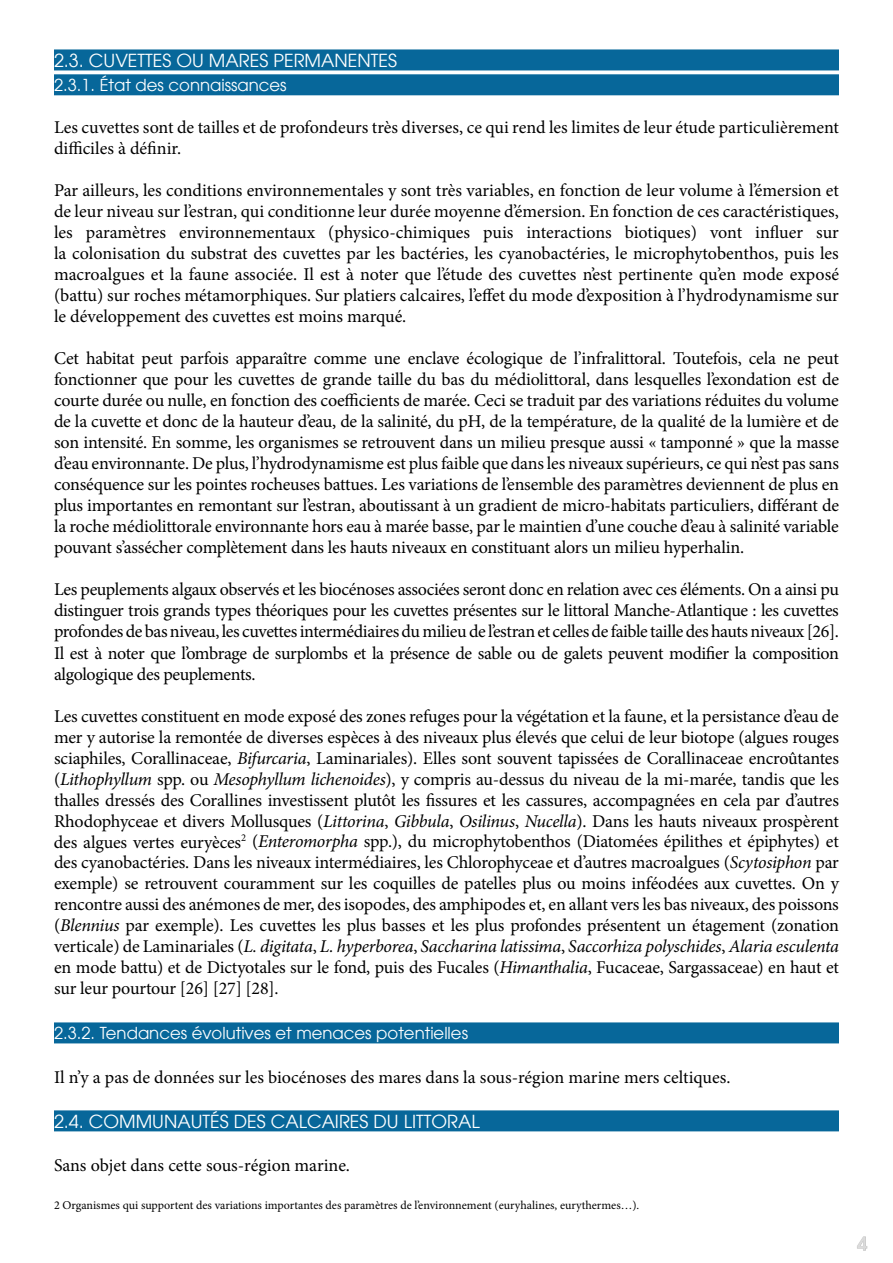
<style>
.page{position:relative;width:893px;height:1263px;background:#fff}
.page>*{position:absolute;margin:0;border:0;box-sizing:border-box;transform-origin:0 0}
.t1{font:18px/21px "Minion Pro";letter-spacing:-.005em;color:#000;text-align:justify}
.t2{font:18px "Avant Garde LT";color:#fff}
.t3{font:500 18px "Avant Garde LT";color:#dadada}
.t4{font:16.5px "Avant Garde LT";color:#fff}
.t5{font:12px "Minion Pro";color:#000}
.s1{font-style:italic}
</style>
<div class="page">
<svg style="left:857px;top:1236px;width:10px;height:15px"></svg>
<div style="left:54px;top:49px;width:785px;height:21px;background:#07679a"></div>
<div style="left:54px;top:74px;width:785px;height:21px;background:#07679a"></div>
<div style="left:54px;top:1022px;width:785px;height:21px;background:#07679a"></div>
<div style="left:54px;top:1110px;width:785px;height:21px;background:#07679a"></div>
<p class="t2" style="left:54px;top:50px;width:345px">2.3. CUVETTES OU MARES PERMANENTES</p>
<p class="t4" style="left:54px;top:76px;width:234px">2.3.1. État des connaissances</p>
<p class="t1" style="left:54px;top:117px;width:787px">Les cuvettes sont de tailles et de profondeurs très diverses, ce qui rend les limites de leur étude particulièrement difficiles à définir.</p>
<p class="t1" style="left:54px;top:180px;width:787px">Par ailleurs, les conditions environnementales y sont très variables, en fonction de leur volume à l’émersion et de leur niveau sur l’estran, qui conditionne leur durée moyenne d’émersion. En fonction de ces caractéristiques, les paramètres environnementaux (physico-chimiques puis interactions biotiques) vont influer sur la colonisation du substrat des cuvettes par les bactéries, les cyanobactéries, le microphytobenthos, puis les macroalgues et la faune associée. Il est à noter que l’étude des cuvettes n’est pertinente qu’en mode exposé (battu) sur roches métamorphiques. Sur platiers calcaires, l’effet du mode d’exposition à l’hydrodynamisme sur le développement des cuvettes est moins marqué.</p>
<p class="t1" style="left:54px;top:348px;width:787px">Cet habitat peut parfois apparaître comme une enclave écologique de l’infralittoral. Toutefois, cela ne peut fonctionner que pour les cuvettes de grande taille du bas du médiolittoral, dans lesquelles l’exondation est de courte durée ou nulle, en fonction des coefficients de marée. Ceci se traduit par des variations réduites du volume de la cuvette et donc de la hauteur d’eau, de la salinité, du pH, de la température, de la qualité de la lumière et de son intensité. En somme, les organismes se retrouvent dans un milieu presque aussi « tamponné » que la masse d’eau environnante. De plus, l’hydrodynamisme est plus faible que dans les niveaux supérieurs, ce qui n’est pas sans conséquence sur les pointes rocheuses battues. Les variations de l’ensemble des paramètres deviennent de plus en plus importantes en remontant sur l’estran, aboutissant à un gradient de micro-habitats particuliers, différant de la roche médiolittorale environnante hors eau à marée basse, par le maintien d’une couche d’eau à salinité variable pouvant s’assécher complètement dans les hauts niveaux en constituant alors un milieu hyperhalin.</p>
<p class="t1" style="left:54px;top:579px;width:787px">Les peuplements algaux observés et les biocénoses associées seront donc en relation avec ces éléments. On a ainsi pu distinguer trois grands types théoriques pour les cuvettes présentes sur le littoral Manche-Atlantique : les cuvettes profondes de bas niveau, les cuvettes intermédiaires du milieu de l’estran et celles de faible taille des hauts niveaux [26].<br>Il est à noter que l’ombrage de surplombs et la présence de sable ou de galets peuvent modifier la composition algologique des peuplements.</p>
<p class="t1" style="left:54px;top:705px;width:786px">Les cuvettes constituent en mode exposé des zones refuges pour la végétation et la faune, et la persistance d’eau de mer y autorise la remontée de diverses espèces à des niveaux plus élevés que celui de leur biotope (algues rouges sciaphiles, Corallinaceae, <span class="s1">Bifurcaria</span>, Laminariales). Elles sont souvent tapissées de Corallinaceae encroûtantes (<span class="s1">Lithophyllum</span> spp. ou <span class="s1">Mesophyllum lichenoides</span>), y compris au-dessus du niveau de la mi-marée, tandis que les thalles dressés des Corallines investissent plutôt les fissures et les cassures, accompagnées en cela par d’autres Rhodophyceae et divers Mollusques (<span class="s1">Littorina</span>, <span class="s1">Gibbula</span>, <span class="s1">Osilinus</span>, <span class="s1">Nucella</span>). Dans les hauts niveaux prospèrent des algues vertes euryèces<sup>2</sup> (<span class="s1">Enteromorpha</span> spp.), du microphytobenthos (Diatomées épilithes et épiphytes) et des cyanobactéries. Dans les niveaux intermédiaires, les Chlorophyceae et d’autres macroalgues (<span class="s1">Scytosiphon</span> par exemple) se retrouvent couramment sur les coquilles de patelles plus ou moins inféodées aux cuvettes. On y rencontre aussi des anémones de mer, des isopodes, des amphipodes et, en allant vers les bas niveaux, des poissons (<span class="s1">Blennius</span> par exemple). Les cuvettes les plus basses et les plus profondes présentent un étagement (zonation verticale) de Laminariales (<span class="s1">L. digitata</span>, <span class="s1">L. hyperborea</span>, <span class="s1">Saccharina latissima</span>, <span class="s1">Saccorhiza polyschides</span>, <span class="s1">Alaria esculenta </span>en mode battu) et de Dictyotales sur le fond, puis des Fucales (<span class="s1">Himanthalia</span>, Fucaceae, Sargassaceae) en haut et sur leur pourtour [26] [27] [28].</p>
<p class="t4" style="left:54px;top:1024px;width:416px">2.3.2. Tendances évolutives et menaces potentielles</p>
<p class="t1" style="left:54px;top:1066px;width:678px">Il n’y a pas de données sur les biocénoses des mares dans la sous-région marine mers celtiques.</p>
<p class="t2" style="left:54px;top:1111px;width:427px">2.4. COMMUNAUTÉS DES CALCAIRES DU LITTORAL</p>
<p class="t1" style="left:54px;top:1155px;width:298px">Sans objet dans cette sous-région marine.</p>
<p class="t5" style="left:54px;top:1197px;width:587px">2 Organismes qui supportent des variations importantes des paramètres de l’environnement (euryhalines, eurythermes…).</p>
<p class="t3" style="left:857px;top:1232px;width:11px">4</p>
</div>
